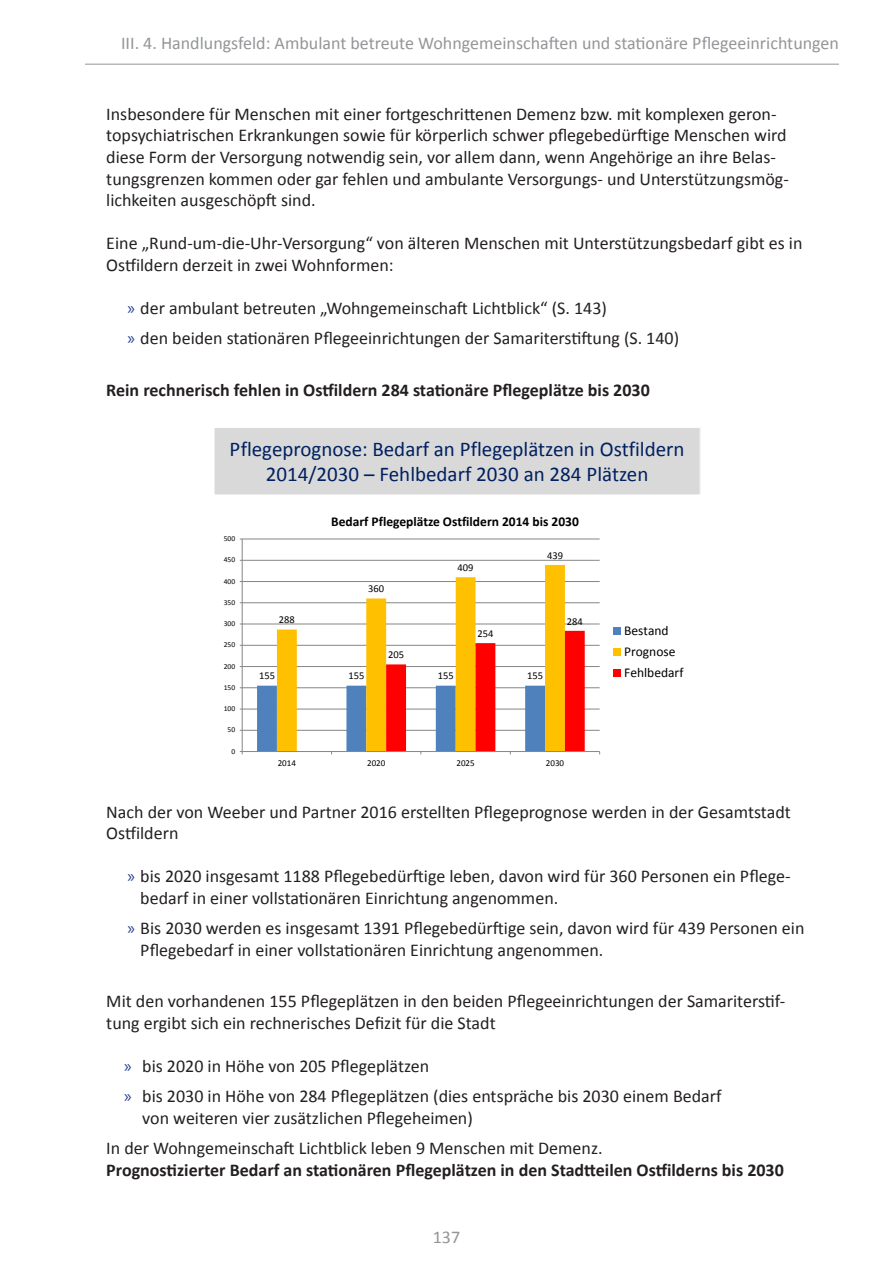
<style>
.page{position:relative;width:893px;height:1263px;background:#fff}
.page>*{position:absolute;margin:0;border:0;box-sizing:border-box;transform-origin:0 0}
.t1{font:21px/25.2px "Calibri";color:#002060;text-align:center}
.t2{font:18px/21.6px "Calibri";color:#231f20}
.t3{font:700 18px "Calibri";color:#231f20}
.t4{font:18px "Calibri";color:#939598}
.t5{font:700 13.5px "Calibri";color:#000}
.t6{font:13.5px/20.9px "Calibri";color:#000}
.t7{font:10.5px "Calibri";color:#000}
.t8{font:9px "Calibri";color:#000}
.t9{font:7.5px "Calibri";letter-spacing:.005em;color:#000}
.s1{font-family:"Myriad Pro";color:#253f8e}
</style>
<div class="page">
<hr style="left:85px;top:64px;width:754px;height:1px;background:#939598">
<div style="left:214px;top:427px;width:486px;height:68px;background:#d9d9d9"></div>
<div style="left:214px;top:427px;width:486px;height:68px;border:1px solid #fff"></div>
<hr style="left:242px;top:730px;width:358px;height:1px;background:#868686">
<hr style="left:242px;top:709px;width:358px;height:1px;background:#868686">
<hr style="left:242px;top:687px;width:358px;height:1px;background:#868686">
<hr style="left:242px;top:666px;width:358px;height:1px;background:#868686">
<hr style="left:242px;top:645px;width:358px;height:1px;background:#868686">
<hr style="left:242px;top:624px;width:358px;height:1px;background:#868686">
<hr style="left:242px;top:602px;width:358px;height:1px;background:#868686">
<hr style="left:242px;top:581px;width:358px;height:1px;background:#868686">
<hr style="left:242px;top:560px;width:358px;height:1px;background:#868686">
<hr style="left:242px;top:539px;width:358px;height:1px;background:#868686">
<svg style="left:277px;top:565px;width:288px;height:66px"></svg>
<hr style="left:242px;top:539px;width:1px;height:212px;background:#868686">
<hr style="left:242px;top:751px;width:358px;height:1px;background:#868686">
<svg style="left:257px;top:631px;width:328px;height:123px"></svg>
<div style="left:613px;top:627px;width:8px;height:8px;background:#4f81bd"></div>
<div style="left:613px;top:648px;width:8px;height:8px;background:#ffc000"></div>
<div style="left:613px;top:669px;width:8px;height:7px;background:#f00"></div>
<p class="t4" style="left:121px;top:32px;width:719px">III. 4. Handlungsfeld: Ambulant betreute Wohngemeinschaften und stationäre Pflegeeinrichtungen</p>
<p class="t2" style="left:106px;top:103px;width:684px">Insbesondere für Menschen mit einer fortgeschrittenen Demenz bzw. mit komplexen geron&shy;topsychiatrischen Erkrankungen sowie für körperlich schwer pflegebedürftige Menschen wird diese Form der Versorgung notwendig sein, vor allem dann, wenn Angehörige an ihre Belas&shy;tungsgrenzen kommen oder gar fehlen und ambulante Versorgungs- und Unterstützungsmög&shy;lichkeiten ausgeschöpft sind.</p>
<p class="t2" style="left:106px;top:233px;width:698px">Eine „Rund-um-die-Uhr-Versorgung“ von älteren Menschen mit Unterstützungsbedarf gibt es in<br>Ostfildern derzeit in zwei Wohnformen:</p>
<p class="t2" style="left:128px;top:297px;width:481px"><span class="s1">»</span> der ambulant betreuten „Wohngemeinschaft Lichtblick“ (S. 143)</p>
<p class="t2" style="left:128px;top:328px;width:553px"><span class="s1">»</span> den beiden stationären Pflegeeinrichtungen der Samariterstiftung (S. 140)</p>
<p class="t3" style="left:106px;top:379px;width:545px">Rein rechnerisch fehlen in Ostfildern 284 stationäre Pflegeplätze bis 2030</p>
<p class="t1" style="left:230px;top:436px;width:456px">Pflegeprognose: Bedarf an Pflegeplätzen in Ostfildern<br>2014/2030 – Fehlbedarf 2030 an 284 Plätzen</p>
<p class="t9" style="left:224px;top:534px;width:13px">500</p>
<p class="t9" style="left:224px;top:555px;width:13px">450</p>
<p class="t9" style="left:224px;top:576px;width:13px">400</p>
<p class="t9" style="left:224px;top:598px;width:13px">350</p>
<p class="t9" style="left:224px;top:619px;width:13px">300</p>
<p class="t9" style="left:224px;top:640px;width:13px">250</p>
<p class="t9" style="left:224px;top:661px;width:13px">200</p>
<p class="t9" style="left:224px;top:683px;width:13px">150</p>
<p class="t9" style="left:224px;top:704px;width:13px">100</p>
<p class="t9" style="left:228px;top:725px;width:9px">50</p>
<p class="t9" style="left:231px;top:746px;width:5px">0</p>
<p class="t5" style="left:331px;top:513px;width:249px">Bedarf Pflegeplätze Ostfildern 2014 bis 2030</p>
<p class="t7" style="left:279px;top:613px;width:17px">288</p>
<p class="t7" style="left:368px;top:582px;width:17px">360</p>
<p class="t7" style="left:388px;top:648px;width:17px">205</p>
<p class="t7" style="left:458px;top:561px;width:17px">409</p>
<p class="t7" style="left:477px;top:627px;width:17px">254</p>
<p class="t7" style="left:547px;top:549px;width:17px">439</p>
<p class="t7" style="left:567px;top:614px;width:17px">284</p>
<p class="t7" style="left:259px;top:669px;width:17px">155</p>
<p class="t7" style="left:348px;top:669px;width:17px">155</p>
<p class="t7" style="left:438px;top:669px;width:17px">155</p>
<p class="t7" style="left:527px;top:669px;width:17px">155</p>
<p class="t8" style="left:278px;top:757px;width:20px">2014</p>
<p class="t8" style="left:367px;top:757px;width:20px">2020</p>
<p class="t8" style="left:456px;top:757px;width:20px">2025</p>
<p class="t8" style="left:546px;top:757px;width:20px">2030</p>
<p class="t6" style="left:624px;top:620px;width:61px">Bestand<br>Prognose<br>Fehlbedarf</p>
<p class="t2" style="left:106px;top:801px;width:686px">Nach der von Weeber und Partner 2016 erstellten Pflegeprognose werden in der Gesamtstadt<br>Ostfildern</p>
<p class="t2" style="left:140px;top:866px;width:652px;text-indent:-13px"><span class="s1">»</span> bis 2020 insgesamt 1188 Pflegebedürftige leben, davon wird für 360 Personen ein Pflege&shy;bedarf in einer vollstationären Einrichtung angenommen.</p>
<p class="t2" style="left:140px;top:917px;width:666px;text-indent:-13px"><span class="s1">»</span> Bis 2030 werden es insgesamt 1391 Pflegebedürftige sein, davon wird für 439 Personen ein<br>Pflegebedarf in einer vollstationären Einrichtung angenommen.</p>
<p class="t2" style="left:106px;top:991px;width:681px">Mit den vorhandenen 155 Pflegeplätzen in den beiden Pflegeeinrichtungen der Samariterstif&shy;tung ergibt sich ein rechnerisches Defizit für die Stadt</p>
<p class="t2" style="left:124px;top:1055px;width:306px"><span class="s1">»</span> bis 2020 in Höhe von 205 Pflegeplätzen</p>
<p class="t2" style="left:142px;top:1085px;width:581px;text-indent:-18px"><span class="s1">»</span> bis 2030 in Höhe von 284 Pflegeplätzen (dies entspräche bis 2030 einem Bedarf von weiteren vier zusätzlichen Pflegeheimen)</p>
<p class="t2" style="left:106px;top:1137px;width:498px">In der Wohngemeinschaft Lichtblick leben 9 Menschen mit Demenz.</p>
<p class="t3" style="left:106px;top:1158px;width:679px">Prognostizierter Bedarf an stationären Pflegeplätzen in den Stadtteilen Ostfilderns bis 2030</p>
<p class="t4" style="left:433px;top:1225px;width:29px">137</p>
</div>
